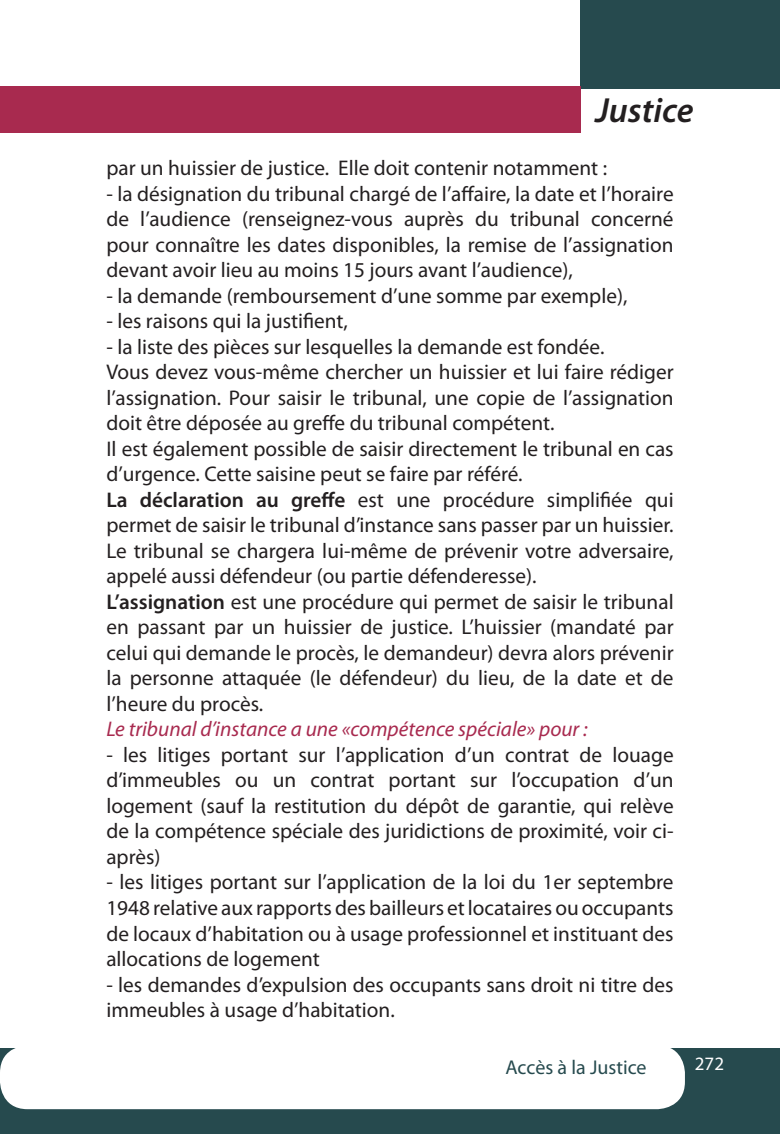
<style>
.page{position:relative;width:780px;height:1134px;background:#fff}
.page>*{position:absolute;margin:0;border:0;box-sizing:border-box;transform-origin:0 0}
.t1{font:italic 600 35px "Myriad Pro";color:#231f20}
.t2{font:21.25px/25.5px "Myriad Pro";color:#231f20;text-align:justify}
.t3{font:italic 21.25px "Myriad Pro";color:#a82a4f}
.t4{font:20px "Myriad Pro";color:#264a4e}
.t5{font:19px "Myriad Pro";color:#fff}
.s1{font-weight:600}
</style>
<div class="page">
<div style="left:580px;top:0;width:200px;height:89px;background:#264a4e"></div>
<div style="left:0;top:86px;width:580px;height:47px;background:#a82a4f"></div>
<div style="left:0;top:1049px;width:780px;height:85px;background:#264a4e"></div>
<div style="left:0;top:1045px;width:685px;height:64px;background:#fff;border-radius:27px"></div>
<h1 class="t1" style="left:595px;top:88px;width:100px">Justice</h1>
<p class="t2" style="left:106px;top:155px;width:502px">par un huissier de justice. Elle doit contenir notamment :</p>
<p class="t2" style="left:106px;top:181px;width:568px">- la désignation du tribunal chargé de l’affaire, la date et l’horaire de l’audience (renseignez-vous auprès du tribunal concerné pour connaître les dates disponibles, la remise de l’assignation devant avoir lieu au moins 15 jours avant l’audience),</p>
<p class="t2" style="left:106px;top:283px;width:522px">- la demande (remboursement d’une somme par exemple),</p>
<p class="t2" style="left:106px;top:308px;width:243px">- les raisons qui la justifient,</p>
<p class="t2" style="left:106px;top:334px;width:499px">- la liste des pièces sur lesquelles la demande est fondée.</p>
<p class="t2" style="left:106px;top:359px;width:568px">Vous devez vous-même chercher un huissier et lui faire rédiger l’assignation. Pour saisir le tribunal, une copie de l’assignation doit être déposée au greffe du tribunal compétent.</p>
<p class="t2" style="left:106px;top:436px;width:568px">Il est également possible de saisir directement le tribunal en cas d’urgence. Cette saisine peut se faire par référé.</p>
<p class="t2" style="left:106px;top:487px;width:569px"><span class="s1">La déclaration au greffe</span> est une procédure simplifiée qui permet de saisir le tribunal d’instance sans passer par un huissier.<br>Le tribunal se chargera lui-même de prévenir votre adversaire, appelé aussi défendeur (ou partie défenderesse).</p>
<p class="t2" style="left:106px;top:589px;width:568px"><span class="s1">L’assignation</span> est une procédure qui permet de saisir le tribunal en passant par un huissier de justice. L’huissier (mandaté par celui qui demande le procès, le demandeur) devra alors prévenir la personne attaquée (le défendeur) du lieu, de la date et de l’heure du procès.</p>
<p class="t3" style="left:106px;top:716px;width:483px">Le tribunal d’instance a une «compétence spéciale» pour :</p>
<p class="t2" style="left:106px;top:742px;width:568px">- les litiges portant sur l’application d’un contrat de louage d’immeubles ou un contrat portant sur l’occupation d’un logement (sauf la restitution du dépôt de garantie, qui relève de la compétence spéciale des juridictions de proximité, voir ci&shy;après)</p>
<p class="t2" style="left:106px;top:869px;width:568px">- les litiges portant sur l’application de la loi du 1er septembre 1948 relative aux rapports des bailleurs et locataires ou occupants de locaux d’habitation ou à usage professionnel et instituant des allocations de logement</p>
<p class="t2" style="left:106px;top:971px;width:568px">- les demandes d’expulsion des occupants sans droit ni titre des immeubles à usage d’habitation.</p>
<p class="t4" style="left:505px;top:1055px;width:142px">Accès à la Justice</p>
<p class="t5" style="left:694px;top:1051px;width:31px">272</p>
</div>
